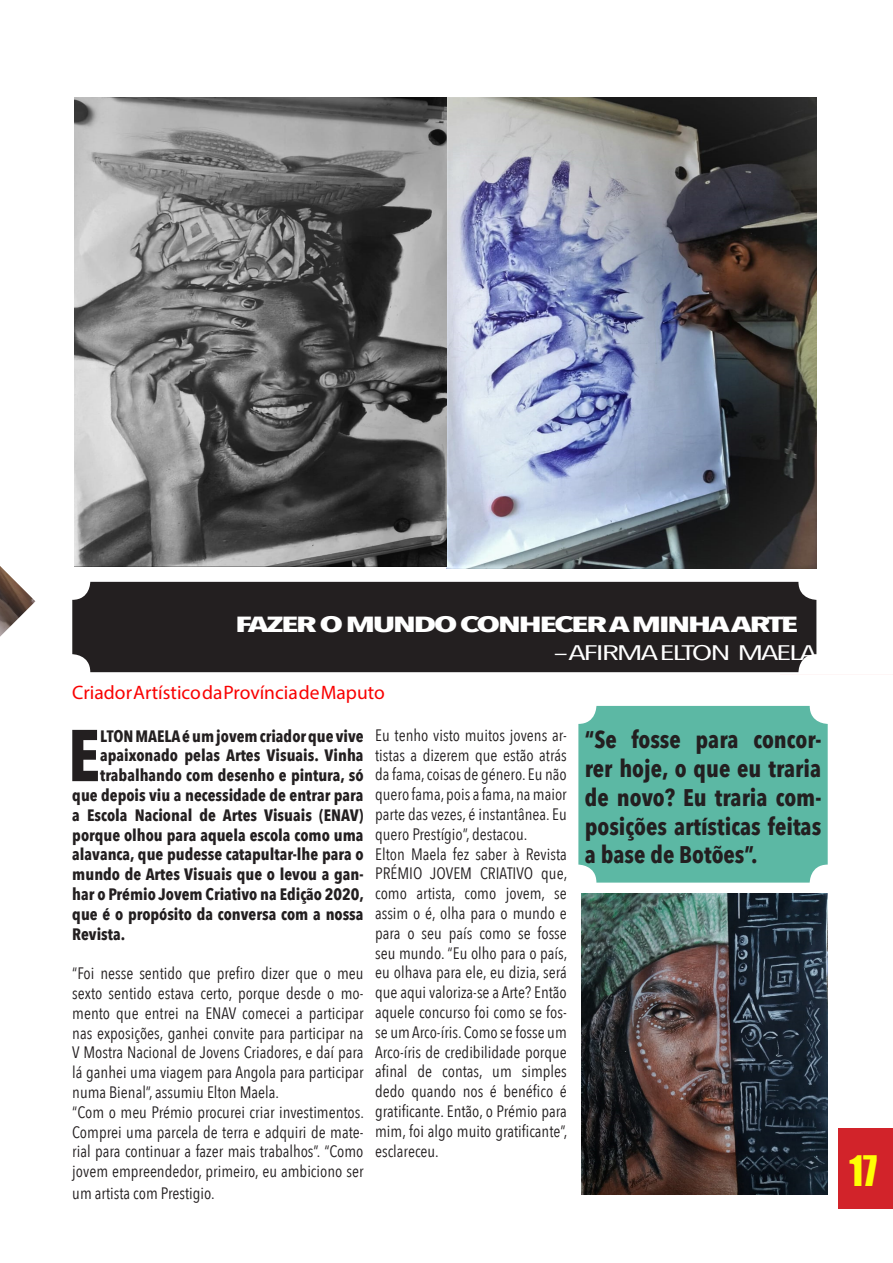
<style>
.page{position:relative;width:893px;height:1263px;background:#fff}
.page>*{position:absolute;margin:0;border:0;box-sizing:border-box;transform-origin:0 0}
.t1{font:700 72.45px "Avenir Next Condensed";color:#231f20}
.t2{font:38.7px "Impact";color:#ffff04;scale:.92 1}
.t3{font:700 24px/28.8px "Avenir Next Condensed";color:#231f20;text-align:justify}
.t4{font:700 21.9px "Avenir Next Condensed";letter-spacing:-.07em;color:#fff;scale:1.78 1}
.t5{font:21px "Avenir Next Condensed";letter-spacing:-.07em;color:#fff;scale:1.78 1}
.t6{font:19.5px "Myriad Pro";color:#f90202}
.t7{font:16.5px/19.8px "Avenir Next Condensed";color:#231f20;text-align:justify}
.t8{font:700 16.5px "Avenir Next Condensed";color:#231f20}
</style>
<div class="page">
<img style="left:0;top:566px;width:35px;height:71px">
<div style="left:578px;top:706px;width:250px;height:177px;background:#5cb8a4;border-radius:18px"></div>
<svg style="left:816px;top:444px;width:1px;height:107px"></svg>
<svg style="left:775px;top:568px;width:42px;height:105px"></svg>
<div style="left:72px;top:582px;width:744px;height:90px;background:#231f20;border-radius:18px"></div>
<img style="left:446px;top:98px;width:370px;height:470px">
<img style="left:74px;top:98px;width:372px;height:468px">
<img style="left:581px;top:893px;width:247px;height:301px">
<div style="left:839px;top:1129px;width:54px;height:80px;background:#d2232a"></div>
<p class="t4" style="left:235px;top:611px;width:318px">FAZER O MUNDO CONHECER A MINHA ARTE</p>
<p class="t5" style="left:554px;top:634px;width:149px">– AFIRMA ELTON MAELA</p>
<p class="t6" style="left:72px;top:681px;width:314px">Criador Artístico da Província de Maputo</p>
<p class="t1" style="left:68px;top:711px;width:34px">E</p>
<p class="t8" style="left:100px;top:726px;width:265px">LTON MAELA é um jovem criador que vive</p>
<p class="t8" style="left:100px;top:745px;width:265px">apaixonado pelas Artes Visuais. Vinha</p>
<p class="t8" style="left:100px;top:765px;width:265px">trabalhando com desenho e pintura, só</p>
<p class="t8" style="left:72px;top:785px;width:293px">que depois viu a necessidade de entrar para</p>
<p class="t8" style="left:72px;top:805px;width:293px">a Escola Nacional de Artes Visuais (ENAV)</p>
<p class="t8" style="left:72px;top:825px;width:293px">porque olhou para aquela escola como uma</p>
<p class="t8" style="left:72px;top:844px;width:293px">alavanca, que pudesse catapultar-lhe para o</p>
<p class="t8" style="left:72px;top:864px;width:293px">mundo de Artes Visuais que o levou a gan-</p>
<p class="t8" style="left:72px;top:884px;width:293px">har o Prémio Jovem Criativo na Edição 2020,</p>
<p class="t8" style="left:72px;top:904px;width:293px">que é o propósito da conversa com a nossa</p>
<p class="t8" style="left:72px;top:924px;width:54px">Revista.</p>
<p class="t7" style="left:72px;top:963px;width:293px">“Foi nesse sentido que prefiro dizer que o meu sexto sentido estava certo, porque desde o mo&shy;mento que entrei na ENAV comecei a participar nas exposições, ganhei convite para participar na V Mostra Nacional de Jovens Criadores, e daí para lá ganhei uma viagem para Angola para participar numa Bienal”, assumiu Elton Maela.</p>
<p class="t7" style="left:72px;top:1101px;width:293px">“Com o meu Prémio procurei criar investimentos.<br>Comprei uma parcela de terra e adquiri de mate&shy;rial para continuar a fazer mais trabalhos”. “Como jovem empreendedor, primeiro, eu ambiciono ser</p>
<p class="t7" style="left:72px;top:1182px;width:144px">um artista com Prestigio.</p>
<p class="t7" style="left:375px;top:724px;width:193px">Eu tenho visto muitos jovens ar&shy;tistas a dizerem que estão atrás da fama, coisas de género. Eu não quero fama, pois a fama, na maior parte das vezes, é instantânea. Eu quero Prestígio”, destacou.</p>
<p class="t7" style="left:375px;top:843px;width:194px">Elton Maela fez saber à Revista PRÉMIO JOVEM CRIATIVO que, como artista, como jovem, se assim o é, olha para o mundo e para o seu país como se fosse seu mundo. “Eu olho para o país, eu olhava para ele, eu dizia, será que aqui valoriza-se a Arte? Então aquele concurso foi como se fos&shy;se um Arco-íris. Como se fosse um Arco-íris de credibilidade porque afinal de contas, um simples dedo quando nos é benéfico é gratificante. Então, o Prémio para mim, foi algo muito gratificante”, esclareceu.</p>
<p class="t3" style="left:585px;top:725px;width:238px">“Se fosse para concor&shy;rer hoje, o que eu traria de novo? Eu traria com&shy;posições artísticas feitas a base de Botões”.</p>
<p class="t2" style="left:849px;top:1141px;width:31px">17</p>
</div>
